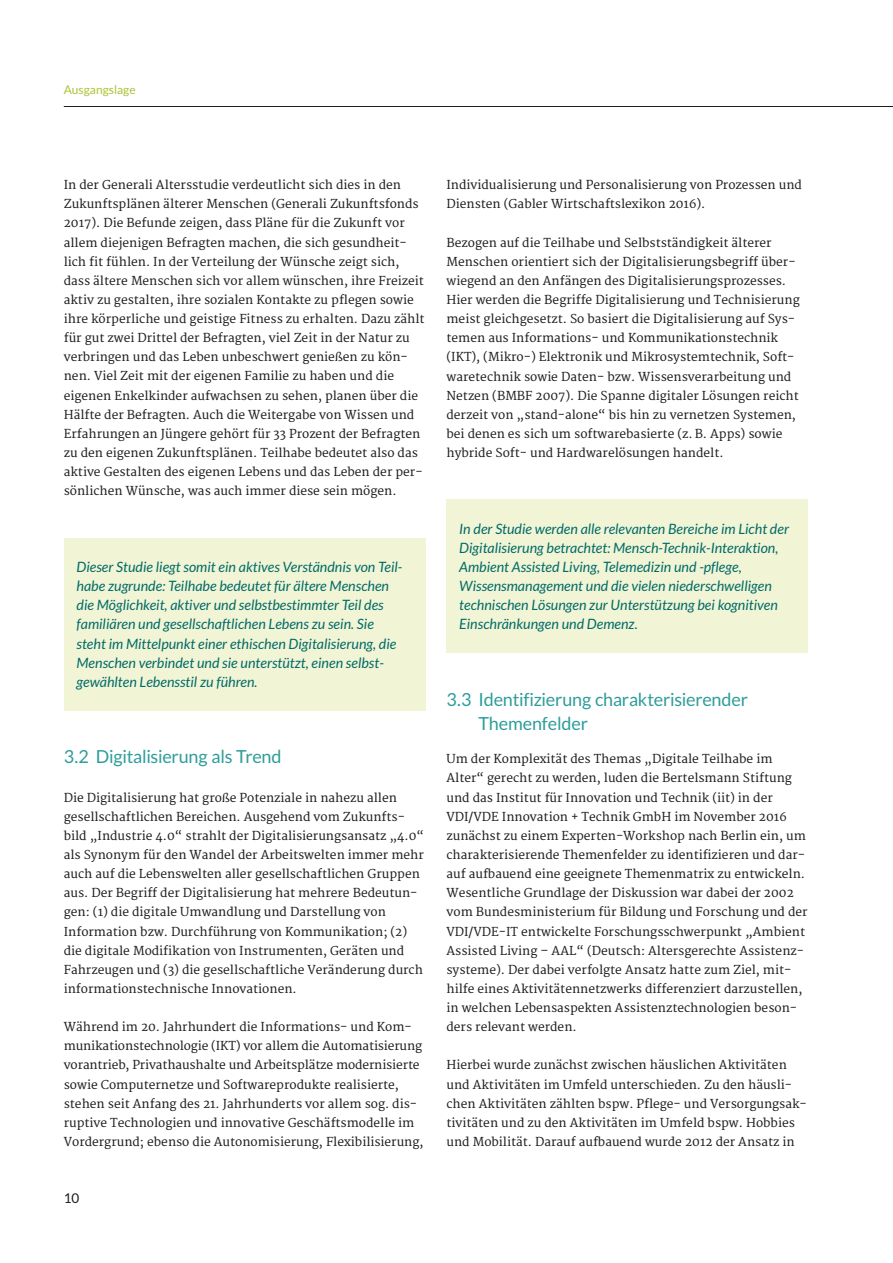
<style>
.page{position:relative;width:893px;height:1263px;background:#fff}
.page>*{position:absolute;margin:0;border:0;box-sizing:border-box;transform-origin:0 0}
.t1{font:18px/24px "Lato";letter-spacing:-.01em;color:#2e9d9a}
.t2{font:italic 14.25px/19.2px "Lato";color:#006b68}
.t3{font:13.5px "Lato";color:#1d1d1b}
.t4{font:12px/19.2px "Merriweather";color:#1d1d1b}
.t5{font:12px "Lato";color:#a9c436}
</style>
<div class="page">
<hr style="left:64px;top:106px;width:829px;height:1px;background:#1d1d1b">
<div style="left:446px;top:500px;width:362px;height:153px;background:#f1f4d5"></div>
<div style="left:64px;top:538px;width:361px;height:172px;background:#f1f4d5"></div>
<p class="t5" style="left:64px;top:83px;width:73px">Ausgangslage</p>
<p class="t4" style="left:64px;top:176px;width:362px">In der Generali Altersstudie verdeutlicht sich dies in den Zukunftsplänen älterer Menschen (Generali Zukunftsfonds 2017). Die Befunde zeigen, dass Pläne für die Zukunft vor allem diejenigen Befragten machen, die sich gesundheit&shy;lich fit fühlen. In der Verteilung der Wünsche zeigt sich, dass ältere Menschen sich vor allem wünschen, ihre Freizeit aktiv zu gestalten, ihre sozialen Kontakte zu pflegen sowie ihre körperliche und geistige Fitness zu erhalten. Dazu zählt für gut zwei Drittel der Befragten, viel Zeit in der Natur zu verbringen und das Leben unbeschwert genießen zu kön&shy;nen. Viel Zeit mit der eigenen Familie zu haben und die eigenen Enkelkinder aufwachsen zu sehen, planen über die Hälfte der Befragten. Auch die Weitergabe von Wissen und Erfahrungen an Jüngere gehört für 33 Prozent der Befragten zu den eigenen Zukunftsplänen. Teilhabe bedeutet also das aktive Gestalten des eigenen Lebens und das Leben der per&shy;sönlichen Wünsche, was auch immer diese sein mögen.</p>
<p class="t2" style="left:77px;top:558px;width:327px">Dieser Studie liegt somit ein aktives Verständnis von Teil&shy;habe zugrunde: Teilhabe bedeutet für ältere Menschen die Möglichkeit, aktiver und selbstbestimmter Teil des familiären und gesellschaftlichen Lebens zu sein. Sie steht im Mittelpunkt einer ethischen Digitalisierung, die Menschen verbindet und sie unterstützt, einen selbst&shy;gewählten Lebensstil zu führen.</p>
<h1 class="t1" style="left:64px;top:745px;width:219px">3.2 Digitalisierung als Trend</h1>
<p class="t4" style="left:64px;top:788px;width:362px">Die Digitalisierung hat große Potenziale in nahezu allen gesellschaftlichen Bereichen. Ausgehend vom Zukunfts&shy;bild „Industrie 4.0“ strahlt der Digitalisierungsansatz „4.0“ als Synonym für den Wandel der Arbeitswelten immer mehr auch auf die Lebenswelten aller gesellschaftlichen Gruppen aus. Der Begriff der Digitalisierung hat mehrere Bedeutun&shy;gen: (1) die digitale Umwandlung und Darstellung von Information bzw. Durchführung von Kommunikation; (2) die digitale Modifikation von Instrumenten, Geräten und Fahrzeugen und (3) die gesellschaftliche Veränderung durch informationstechnische Innovationen.</p>
<p class="t4" style="left:64px;top:1018px;width:361px">Während im 20. Jahrhundert die Informations- und Kom&shy;munikationstechnologie (IKT) vor allem die Automatisierung vorantrieb, Privathaushalte und Arbeitsplätze modernisierte sowie Computernetze und Softwareprodukte realisierte, stehen seit Anfang des 21. Jahrhunderts vor allem sog. dis&shy;ruptive Technologien und innovative Geschäftsmodelle im Vordergrund; ebenso die Autonomisierung, Flexibilisierung,</p>
<p class="t3" style="left:64px;top:1191px;width:17px">10</p>
<p class="t4" style="left:446px;top:176px;width:357px">Individualisierung und Personalisierung von Prozessen und<br>Diensten (Gabler Wirtschaftslexikon 2016).</p>
<p class="t4" style="left:446px;top:233px;width:355px">Bezogen auf die Teilhabe und Selbstständigkeit älterer Menschen orientiert sich der Digitalisierungsbegriff über&shy;wiegend an den Anfängen des Digitalisierungsprozesses.<br>Hier werden die Begriffe Digitalisierung und Technisierung meist gleichgesetzt. So basiert die Digitalisierung auf Sys&shy;temen aus Informations- und Kommunikationstechnik (IKT), (Mikro-) Elektronik und Mikrosystemtechnik, Soft&shy;waretechnik sowie Daten- bzw. Wissensverarbeitung und Netzen (BMBF 2007). Die Spanne digitaler Lösungen reicht derzeit von „stand-alone“ bis hin zu vernetzen Systemen, bei denen es sich um softwarebasierte (z. B. Apps) sowie hybride Soft- und Hardwarelösungen handelt.</p>
<p class="t2" style="left:459px;top:519px;width:331px">In der Studie werden alle relevanten Bereiche im Licht der Digitalisierung betrachtet: Mensch-Technik-Interaktion, Ambient Assisted Living, Telemedizin und -pflege, Wissensmanagement und die vielen niederschwelligen technischen Lösungen zur Unterstützung bei kognitiven Einschränkungen und Demenz.</p>
<h1 class="t1" style="left:478px;top:687px;width:271px;text-indent:-32px">3.3 Identifizierung charakterisierender<br>Themenfelder</h1>
<p class="t4" style="left:446px;top:750px;width:363px">Um der Komplexität des Themas „Digitale Teilhabe im Alter“ gerecht zu werden, luden die Bertelsmann Stiftung und das Institut für Innovation und Technik (iit) in der VDI/VDE Innovation + Technik GmbH im November 2016 zunächst zu einem Experten-Workshop nach Berlin ein, um charakterisierende Themenfelder zu identifizieren und dar&shy;auf aufbauend eine geeignete Themenmatrix zu entwickeln.<br>Wesentliche Grundlage der Diskussion war dabei der 2002 vom Bundesministerium für Bildung und Forschung und der VDI/VDE-IT entwickelte Forschungsschwerpunkt „Ambient Assisted Living – AAL“ (Deutsch: Altersgerechte Assistenz&shy;systeme). Der dabei verfolgte Ansatz hatte zum Ziel, mit&shy;hilfe eines Aktivitätennetzwerks differenziert darzustellen, in welchen Lebensaspekten Assistenztechnologien beson&shy;ders relevant werden.</p>
<p class="t4" style="left:446px;top:1056px;width:362px">Hierbei wurde zunächst zwischen häuslichen Aktivitäten und Aktivitäten im Umfeld unterschieden. Zu den häusli&shy;chen Aktivitäten zählten bspw. Pflege- und Versorgungsak&shy;tivitäten und zu den Aktivitäten im Umfeld bspw. Hobbies und Mobilität. Darauf aufbauend wurde 2012 der Ansatz in</p>
</div>
